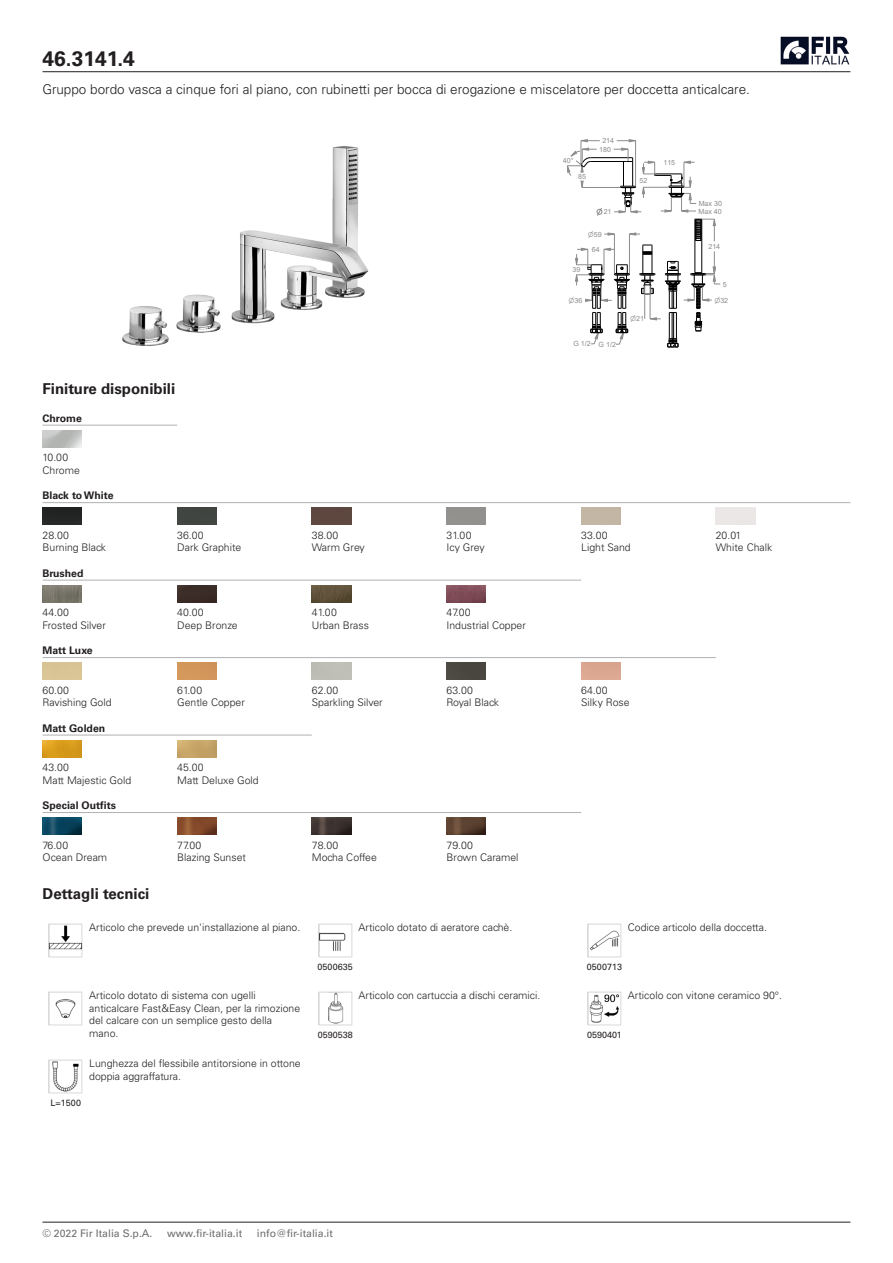
<style>
.page{position:relative;width:893px;height:1263px;background:#fff}
.page>*{position:absolute;margin:0;border:0;box-sizing:border-box;transform-origin:0 0}
.t1{font:700 21px "Univers LT Std";color:#231f20}
.Titolo{font:700 15px "Univers LT Std";color:#231f20}
.t2{font:300 13.5px "Univers LT Std";color:#231f20}
.DescrFinitura{font:300 10.5px "Univers LT Std";color:#231f20}
.DescrDettagliTecnici{font:300 10.5px/12.6px "Univers LT Std";color:#231f20}
.Finitura{font:700 10.5px "Univers LT Std";color:#231f20}
.InfoPiePaginaFirItal{font:10.5px "Univers LT Std";color:#6c6d70}
.DidaDettagliTecnici{font:9px "Univers LT Std";color:#231f20}
.t3{font:7.05px "Arial";color:#8c8c8c}
</style>
<div class="page">
<hr style="left:43px;top:71px;width:807px;height:1px;background:#231f20">
<hr style="left:43px;top:1222px;width:807px;height:1px;background:#231f20">
<img style="left:780px;top:36px;width:70px;height:29px">
<img style="left:122px;top:146px;width:247px;height:200px">
<hr style="left:43px;top:425px;width:134px;height:1px;background:#b0b1b5">
<hr style="left:43px;top:502px;width:807px;height:1px;background:#b0b1b5">
<img style="left:43px;top:508px;width:39px;height:17px">
<img style="left:177px;top:508px;width:39px;height:17px">
<img style="left:312px;top:508px;width:39px;height:17px">
<hr style="left:43px;top:580px;width:538px;height:1px;background:#b0b1b5">
<img style="left:43px;top:585px;width:39px;height:17px">
<img style="left:177px;top:585px;width:39px;height:17px">
<img style="left:312px;top:585px;width:39px;height:17px">
<img style="left:446px;top:585px;width:40px;height:17px">
<hr style="left:43px;top:657px;width:673px;height:1px;background:#b0b1b5">
<img style="left:177px;top:663px;width:39px;height:17px">
<img style="left:446px;top:663px;width:40px;height:17px">
<hr style="left:43px;top:735px;width:269px;height:1px;background:#b0b1b5">
<img style="left:43px;top:740px;width:39px;height:17px">
<img style="left:177px;top:740px;width:39px;height:17px">
<hr style="left:43px;top:812px;width:538px;height:1px;background:#b0b1b5">
<img style="left:43px;top:818px;width:39px;height:17px">
<img style="left:177px;top:818px;width:39px;height:17px">
<img style="left:312px;top:818px;width:39px;height:17px">
<img style="left:446px;top:818px;width:40px;height:17px">
<img style="left:49px;top:923px;width:34px;height:34px">
<img style="left:318px;top:923px;width:34px;height:34px">
<img style="left:588px;top:923px;width:33px;height:34px">
<img style="left:49px;top:991px;width:34px;height:34px">
<img style="left:318px;top:991px;width:34px;height:34px">
<img style="left:588px;top:991px;width:33px;height:34px">
<img style="left:49px;top:1059px;width:34px;height:34px">
<svg style="left:567px;top:139px;width:153px;height:209px"></svg>
<h1 class="t1" style="left:43px;top:46px;width:94px">46.3141.4</h1>
<p class="t2" style="left:43px;top:81px;width:709px">Gruppo bordo vasca a cinque fori al piano, con rubinetti per bocca di erogazione e miscelatore per doccetta anticalcare.</p>
<p class="t3" style="left:602px;top:136px;width:13px">214</p>
<p class="t3" style="left:563px;top:156px;width:9px">40</p>
<p class="t3" style="left:578px;top:172px;width:9px">85</p>
<p class="t3" style="left:599px;top:144px;width:13px">180</p>
<p class="t3" style="left:639px;top:176px;width:9px">52</p>
<p class="t3" style="left:663px;top:157px;width:13px">115</p>
<p class="t3" style="left:699px;top:199px;width:25px">Max 30</p>
<p class="t3" style="left:604px;top:207px;width:9px">21</p>
<p class="t3" style="left:699px;top:206px;width:25px">Max 40</p>
<p class="Titolo" style="left:43px;top:380px;width:134px">Finiture disponibili</p>
<p class="Finitura" style="left:43px;top:412px;width:41px">Chrome</p>
<p class="DescrFinitura" style="left:43px;top:451px;width:27px">10.00</p>
<p class="DescrFinitura" style="left:43px;top:464px;width:39px">Chrome</p>
<p class="Finitura" style="left:43px;top:490px;width:73px">Black to White</p>
<p class="DescrFinitura" style="left:43px;top:529px;width:28px">28.00</p>
<p class="DescrFinitura" style="left:43px;top:541px;width:65px">Burning Black</p>
<p class="DescrFinitura" style="left:177px;top:529px;width:28px">36.00</p>
<p class="DescrFinitura" style="left:177px;top:541px;width:66px">Dark Graphite</p>
<p class="Finitura" style="left:43px;top:567px;width:43px">Brushed</p>
<p class="DescrFinitura" style="left:43px;top:606px;width:28px">44.00</p>
<p class="DescrFinitura" style="left:43px;top:619px;width:65px">Frosted Silver</p>
<p class="Finitura" style="left:43px;top:644px;width:52px">Matt Luxe</p>
<p class="DescrFinitura" style="left:43px;top:684px;width:28px">60.00</p>
<p class="DescrFinitura" style="left:43px;top:696px;width:71px">Ravishing Gold</p>
<p class="Finitura" style="left:43px;top:722px;width:64px">Matt Golden</p>
<p class="DescrFinitura" style="left:43px;top:761px;width:28px">43.00</p>
<p class="DescrFinitura" style="left:43px;top:774px;width:90px">Matt Majestic Gold</p>
<p class="Finitura" style="left:43px;top:799px;width:75px">Special Outfits</p>
<p class="DescrFinitura" style="left:43px;top:839px;width:27px">76.00</p>
<p class="DescrFinitura" style="left:43px;top:851px;width:66px">Ocean Dream</p>
<p class="DescrFinitura" style="left:177px;top:606px;width:28px">40.00</p>
<p class="DescrFinitura" style="left:177px;top:619px;width:62px">Deep Bronze</p>
<p class="DescrFinitura" style="left:177px;top:684px;width:27px">61.00</p>
<p class="DescrFinitura" style="left:177px;top:696px;width:69px">Gentle Copper</p>
<p class="DescrFinitura" style="left:177px;top:761px;width:28px">45.00</p>
<p class="DescrFinitura" style="left:177px;top:774px;width:83px">Matt Deluxe Gold</p>
<p class="DescrFinitura" style="left:177px;top:839px;width:26px">77.00</p>
<p class="DescrFinitura" style="left:177px;top:851px;width:70px">Blazing Sunset</p>
<p class="DescrFinitura" style="left:312px;top:529px;width:28px">38.00</p>
<p class="DescrFinitura" style="left:312px;top:541px;width:55px">Warm Grey</p>
<p class="DescrFinitura" style="left:312px;top:606px;width:27px">41.00</p>
<p class="DescrFinitura" style="left:312px;top:619px;width:59px">Urban Brass</p>
<p class="DescrFinitura" style="left:312px;top:684px;width:28px">62.00</p>
<p class="DescrFinitura" style="left:312px;top:696px;width:72px">Sparkling Silver</p>
<p class="DescrFinitura" style="left:312px;top:839px;width:28px">78.00</p>
<p class="DescrFinitura" style="left:312px;top:851px;width:67px">Mocha Coffee</p>
<p class="t3" style="left:588px;top:229px;width:15px">⌀59</p>
<p class="t3" style="left:573px;top:265px;width:9px">39</p>
<p class="t3" style="left:569px;top:296px;width:15px">⌀36</p>
<p class="t3" style="left:592px;top:245px;width:9px">64</p>
<p class="t3" style="left:573px;top:339px;width:44px">G 1/2 G 1/2</p>
<p class="t3" style="left:630px;top:314px;width:15px">⌀21</p>
<p class="DescrFinitura" style="left:446px;top:529px;width:27px">31.00</p>
<p class="DescrFinitura" style="left:446px;top:541px;width:40px">Icy Grey</p>
<p class="DescrFinitura" style="left:446px;top:606px;width:26px">47.00</p>
<p class="DescrFinitura" style="left:446px;top:619px;width:81px">Industrial Copper</p>
<p class="DescrFinitura" style="left:446px;top:684px;width:28px">63.00</p>
<p class="DescrFinitura" style="left:446px;top:696px;width:54px">Royal Black</p>
<p class="DescrFinitura" style="left:446px;top:839px;width:28px">79.00</p>
<p class="DescrFinitura" style="left:446px;top:851px;width:74px">Brown Caramel</p>
<p class="DescrFinitura" style="left:581px;top:529px;width:28px">33.00</p>
<p class="DescrFinitura" style="left:581px;top:541px;width:51px">Light Sand</p>
<p class="DescrFinitura" style="left:581px;top:684px;width:28px">64.00</p>
<p class="DescrFinitura" style="left:581px;top:696px;width:50px">Silky Rose</p>
<p class="t3" style="left:708px;top:242px;width:13px">214</p>
<p class="t3" style="left:723px;top:279px;width:5px">5</p>
<p class="t3" style="left:714px;top:295px;width:15px">⌀32</p>
<p class="DescrFinitura" style="left:716px;top:529px;width:27px">20.01</p>
<p class="DescrFinitura" style="left:716px;top:541px;width:58px">White Chalk</p>
<p class="Titolo" style="left:43px;top:884px;width:108px">Dettagli tecnici</p>
<p class="DescrDettagliTecnici" style="left:89px;top:921px;width:213px">Articolo che prevede un'installazione al piano.</p>
<p class="DescrDettagliTecnici" style="left:359px;top:921px;width:155px">Articolo dotato di aeratore cachè.</p>
<p class="DescrDettagliTecnici" style="left:628px;top:921px;width:141px">Codice articolo della doccetta.</p>
<p class="DidaDettagliTecnici" style="left:318px;top:961px;width:37px">0500635</p>
<p class="DidaDettagliTecnici" style="left:587px;top:961px;width:37px">0500713</p>
<p class="DescrDettagliTecnici" style="left:89px;top:989px;width:212px">Articolo dotato di sistema con ugelli anticalcare Fast&amp;Easy Clean, per la rimozione del calcare con un semplice gesto della mano.</p>
<p class="DescrDettagliTecnici" style="left:359px;top:989px;width:183px">Articolo con cartuccia a dischi ceramici.</p>
<p class="DescrDettagliTecnici" style="left:628px;top:989px;width:156px">Articolo con vitone ceramico 90°.</p>
<p class="DidaDettagliTecnici" style="left:318px;top:1029px;width:37px">0590538</p>
<p class="DidaDettagliTecnici" style="left:587px;top:1029px;width:36px">0590401</p>
<p class="DidaDettagliTecnici" style="left:51px;top:1097px;width:32px">L=1500</p>
<p class="DescrDettagliTecnici" style="left:89px;top:1057px;width:213px">Lunghezza del flessibile antitorsione in ottone doppia aggraffatura.</p>
<p class="InfoPiePaginaFirItal" style="left:43px;top:1227px;width:111px">© 2022 Fir Italia S.p.A.</p>
<p class="InfoPiePaginaFirItal" style="left:167px;top:1227px;width:77px">www.fir-italia.it</p>
<p class="InfoPiePaginaFirItal" style="left:257px;top:1227px;width:78px">info@fir-italia.it</p>
</div>
